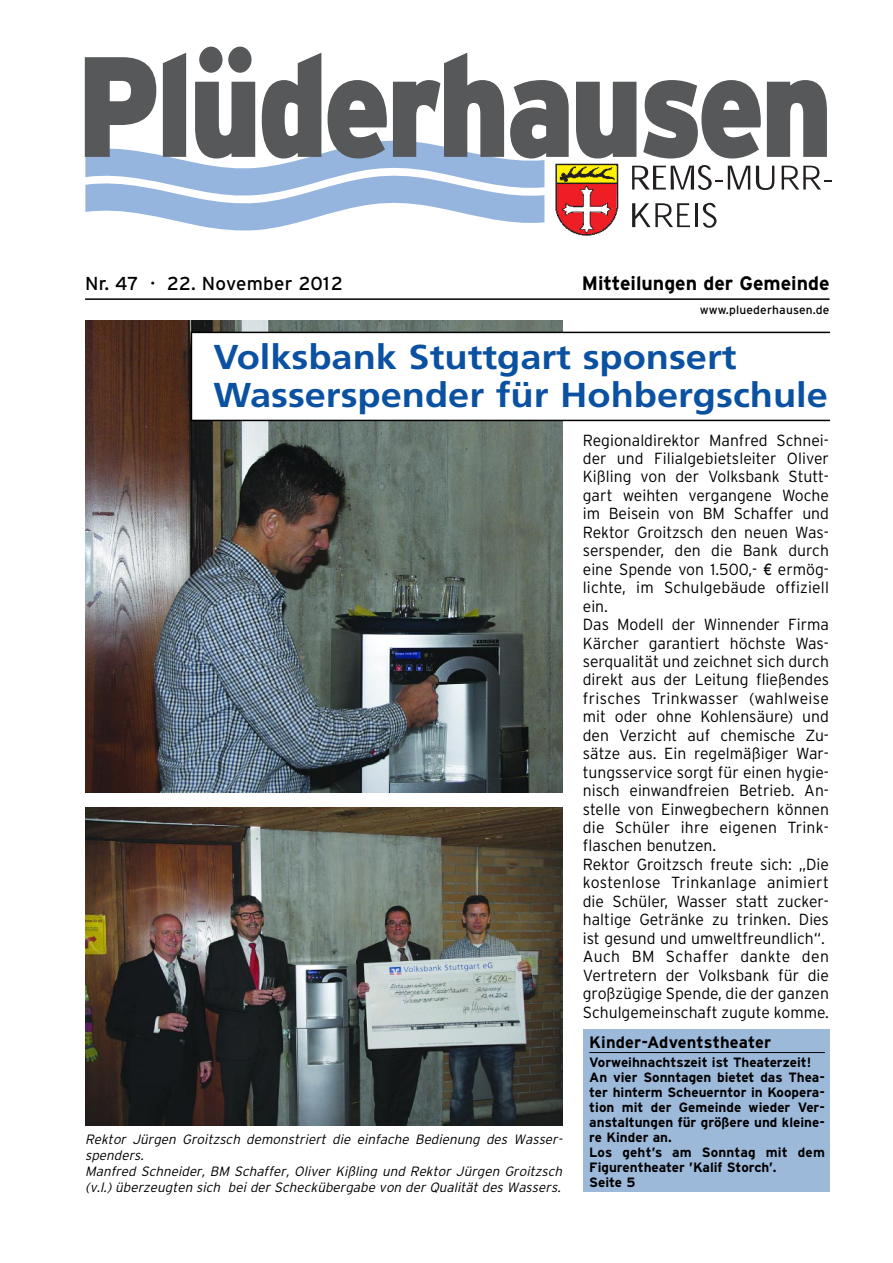
<style>
.page{position:relative;width:893px;height:1263px;background:#fff}
.page>*{position:absolute;margin:0;border:0;box-sizing:border-box;transform-origin:0 0}
.t1{font:700 34.5px/37.5px "Frutiger";color:#0a51a1;scale:1.1 1}
.t2{font:700 19.5px "Interstate";color:#000}
.t3{font:18.75px "Interstate";letter-spacing:.015em;color:#000}
.t4{font:700 16.5px "Interstate";letter-spacing:.005em;color:#000}
.t5{font:300 16.05px/18.5px "Interstate";color:#000}
.t6{font:700 13.5px/15px "Interstate";color:#000}
.t7{font:italic 300 13.5px/16.2px "Interstate";color:#000}
.t8{font:12px "Interstate";letter-spacing:.015em;color:#000}
.s1{font-family:"Euro Signs IIBQ";font-weight:400}
</style>
<div class="page">
<img style="left:85px;top:320px;width:477px;height:472px">
<img style="left:85px;top:808px;width:477px;height:317px">
<hr style="left:85px;top:298px;width:744px;height:2px;background:#000">
<div style="left:191px;top:332px;width:644px;height:88px;background:#fff"></div>
<div style="left:191px;top:332px;width:645px;height:89px;border:2px solid #000"></div>
<svg style="left:84px;top:46px;width:747px;height:185px"></svg>
<img style="left:554px;top:164px;width:64px;height:72px">
<div style="left:830px;top:330px;width:9px;height:99px;background:#fff"></div>
<div style="left:583px;top:1030px;width:246px;height:162px;background:#9db9da"></div>
<hr style="left:589px;top:1052px;width:235px;height:1px;background:#000">
<p class="t3" style="left:85px;top:277px;width:259px">Nr. 47 · 22. November 2012</p>
<p class="t2" style="left:581px;top:276px;width:249px">Mitteilungen der Gemeinde</p>
<p class="t8" style="left:699px;top:306px;width:131px">www.pluederhausen.de</p>
<h1 class="t1" style="left:213px;top:341px;width:560px">Volksbank Stuttgart sponsert<br>Wasserspender für Hohbergschule</h1>
<p class="t5" style="left:583px;top:432px;width:248px">Regionaldirektor Manfred Schnei&shy;der und Filialgebietsleiter Oliver<br>Kißling von der Volksbank Stutt&shy;gart weihten vergangene Woche im Beisein von BM Schaffer und<br>Rektor Groitzsch den neuen Was&shy;serspender, den die Bank durch eine Spende von 1.500,- <span class="s1">G</span> ermög&shy;lichte, im Schulgebäude offiziell ein.<br>Das Modell der Winnender Firma<br>Kärcher garantiert höchste Was&shy;serqualität und zeichnet sich durch direkt aus der Leitung fließendes frisches Trinkwasser (wahlweise mit oder ohne Kohlensäure) und den Verzicht auf chemische Zu&shy;sätze aus. Ein regelmäßiger War&shy;tungsservice sorgt für einen hygie&shy;nisch einwandfreien Betrieb. An&shy;stelle von Einwegbechern können die Schüler ihre eigenen Trink&shy;flaschen benutzen.<br>Rektor Groitzsch freute sich: „Die kostenlose Trinkanlage animiert die Schüler, Wasser statt zucker&shy;haltige Getränke zu trinken. Dies ist gesund und umweltfreundlich“.<br>Auch BM Schaffer dankte den<br>Vertretern der Volksbank für die großzügige Spende, die der ganzen<br>Schulgemeinschaft zugute komme.</p>
<p class="t4" style="left:589px;top:1036px;width:183px">Kinder-Adventstheater</p>
<p class="t6" style="left:589px;top:1056px;width:237px">Vorweihnachtszeit ist Theaterzeit!<br>An vier Sonntagen bietet das Thea&shy;ter hinterm Scheuerntor in Koopera&shy;tion mit der Gemeinde wieder Ver&shy;anstaltungen für größere und kleine&shy;re Kinder an.<br>Los geht’s am Sonntag mit dem<br>Figurentheater ’Kalif Storch’.<br>Seite 5</p>
<p class="t7" style="left:85px;top:1132px;width:481px">Rektor Jürgen Groitzsch demonstriert die einfache Bedienung des Wasser&shy;spenders.<br>Manfred Schneider, BM Schaffer, Oliver Kißling und Rektor Jürgen Groitzsch (v.l.) überzeugten sich bei der Scheckübergabe von der Qualität des Wassers.</p>
</div>
